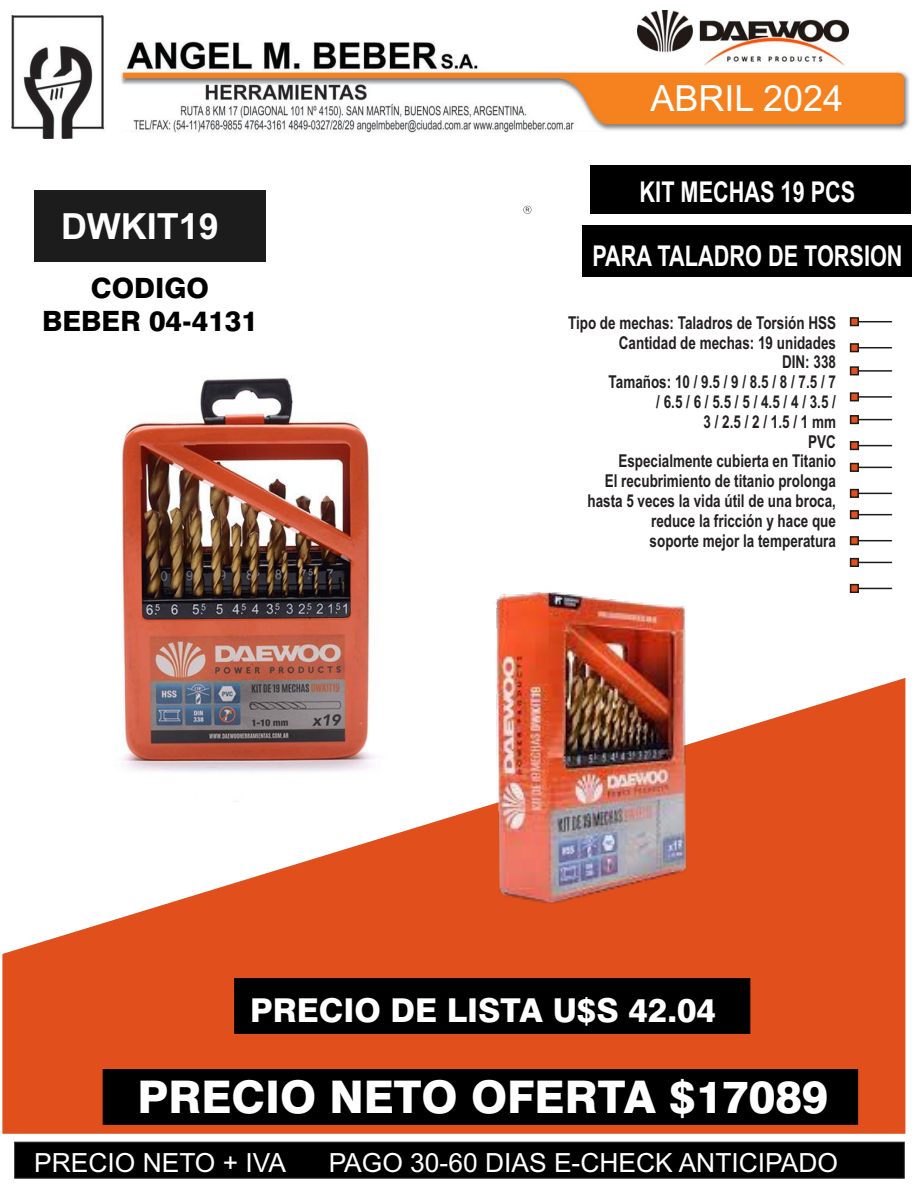
<style>
.page{position:relative;width:918px;height:1188px;background:#fff}
.page>*{position:absolute;margin:0;border:0;box-sizing:border-box;transform-origin:0 0}
.t1{font:800 45px "Swiss 721 BT";color:#fff}
.t2{font:36px "Arial";color:#fff}
.t3{font:700 36px "Arial";color:#fff}
.t4{font:800 32.85px "Swiss 721 BT";color:#fff}
.t5{font:700 28.65px "Arial";color:#fff;scale:.76 1}
.t6{font:800 27.9px/33.6px "Swiss 721 BT";color:#000;text-align:center}
.t7{font:26.4px "Arial";color:#fff}
.t8{font:700 17.7px/19.8px "Arial";color:#231f20;text-align:right;scale:.76 1}
</style>
<div class="page">
<svg style="left:2px;top:678px;width:903px;height:456px;fill:#e04f1c"></svg>
<svg style="left:523px;top:206px;width:8px;height:8px"></svg>
<hr style="left:858px;top:588px;width:34px;height:1px;background:#1c1c1c">
<div style="left:850px;top:584px;width:9px;height:9px;background:#e04f1c;border:2px solid #1c1c1c"></div>
<hr style="left:858px;top:562px;width:34px;height:1px;background:#1c1c1c">
<div style="left:850px;top:558px;width:9px;height:9px;background:#e04f1c;border:2px solid #1c1c1c"></div>
<hr style="left:858px;top:540px;width:34px;height:1px;background:#1c1c1c">
<div style="left:850px;top:536px;width:9px;height:9px;background:#e04f1c;border:2px solid #1c1c1c"></div>
<hr style="left:858px;top:514px;width:34px;height:1px;background:#1c1c1c">
<div style="left:850px;top:510px;width:9px;height:9px;background:#e04f1c;border:2px solid #1c1c1c"></div>
<hr style="left:858px;top:493px;width:34px;height:1px;background:#1c1c1c">
<div style="left:850px;top:489px;width:9px;height:9px;background:#e04f1c;border:2px solid #1c1c1c"></div>
<hr style="left:858px;top:467px;width:34px;height:1px;background:#1c1c1c">
<div style="left:850px;top:463px;width:9px;height:9px;background:#e04f1c;border:2px solid #1c1c1c"></div>
<hr style="left:858px;top:445px;width:34px;height:1px;background:#1c1c1c">
<div style="left:850px;top:441px;width:9px;height:9px;background:#e04f1c;border:2px solid #1c1c1c"></div>
<hr style="left:858px;top:419px;width:34px;height:1px;background:#1c1c1c">
<div style="left:850px;top:415px;width:9px;height:9px;background:#e04f1c;border:2px solid #1c1c1c"></div>
<hr style="left:858px;top:396px;width:34px;height:2px;background:#1c1c1c">
<div style="left:850px;top:392px;width:9px;height:9px;background:#e04f1c;border:2px solid #1c1c1c"></div>
<hr style="left:858px;top:370px;width:34px;height:2px;background:#1c1c1c">
<div style="left:850px;top:366px;width:9px;height:9px;background:#e04f1c;border:2px solid #1c1c1c"></div>
<hr style="left:858px;top:347px;width:34px;height:1px;background:#1c1c1c">
<div style="left:850px;top:343px;width:9px;height:9px;background:#e04f1c;border:2px solid #1c1c1c"></div>
<hr style="left:858px;top:321px;width:34px;height:1px;background:#1c1c1c">
<div style="left:850px;top:317px;width:9px;height:9px;background:#e04f1c;border:2px solid #1c1c1c"></div>
<div style="left:582px;top:226px;width:330px;height:51px;background:#000"></div>
<div style="left:590px;top:166px;width:320px;height:48px;background:#000"></div>
<div style="left:34px;top:190px;width:232px;height:72px;background:#1c1c1c"></div>
<img style="left:11px;top:15px;width:898px;height:123px">
<svg style="left:14px;top:1141px;width:891px;height:38px;background:#080808"></svg>
<div style="left:102px;top:1069px;width:756px;height:56px;background:#000"></div>
<img style="left:637px;top:11px;width:211px;height:54px">
<div style="left:234px;top:978px;width:517px;height:56px;background:#000"></div>
<img style="left:9px;top:377px;width:393px;height:425px">
<img style="left:402px;top:592px;width:377px;height:335px">
<h2 class="t2" style="left:651px;top:85px;width:194px">ABRIL 2024</h2>
<h2 class="t3" style="left:61px;top:213px;width:160px">DWKIT19</h2>
<h3 class="t6" style="left:42px;top:274px;width:217px">CODIGO<br>BEBER 04-4131</h3>
<h3 class="t5" style="left:640px;top:181px;width:285px">KIT MECHAS 19 PCS</h3>
<h3 class="t5" style="left:592px;top:245px;width:410px">PARA TALADRO DE TORSION</h3>
<p class="t8" style="left:568px;top:314px;width:354px">Tipo de mechas: Taladros de Torsión HSS<br>Cantidad de mechas: 19 unidades<br>DIN: 338<br>Tamaños: 10 / 9.5 / 9 / 8.5 / 8 / 7.5 / 7<br>/ 6.5 / 6 / 5.5 / 5 / 4.5 / 4 / 3.5 /<br>3 / 2.5 / 2 / 1.5 / 1 mm<br>PVC<br>Especialmente cubierta en Titanio<br>El recubrimiento de titanio prolonga hasta 5 veces la vida útil de una broca, reduce la fricción y hace que<br>soporte mejor la temperatura</p>
<h3 class="t4" style="left:250px;top:997px;width:467px">PRECIO DE LISTA U$S 42.04</h3>
<h1 class="t1" style="left:137px;top:1078px;width:693px">PRECIO NETO OFERTA $17089</h1>
<h3 class="t7" style="left:34px;top:1152px;width:253px">PRECIO NETO + IVA</h3>
<h3 class="t7" style="left:329px;top:1152px;width:511px">PAGO 30-60 DIAS E-CHECK ANTICIPADO</h3>
</div>
